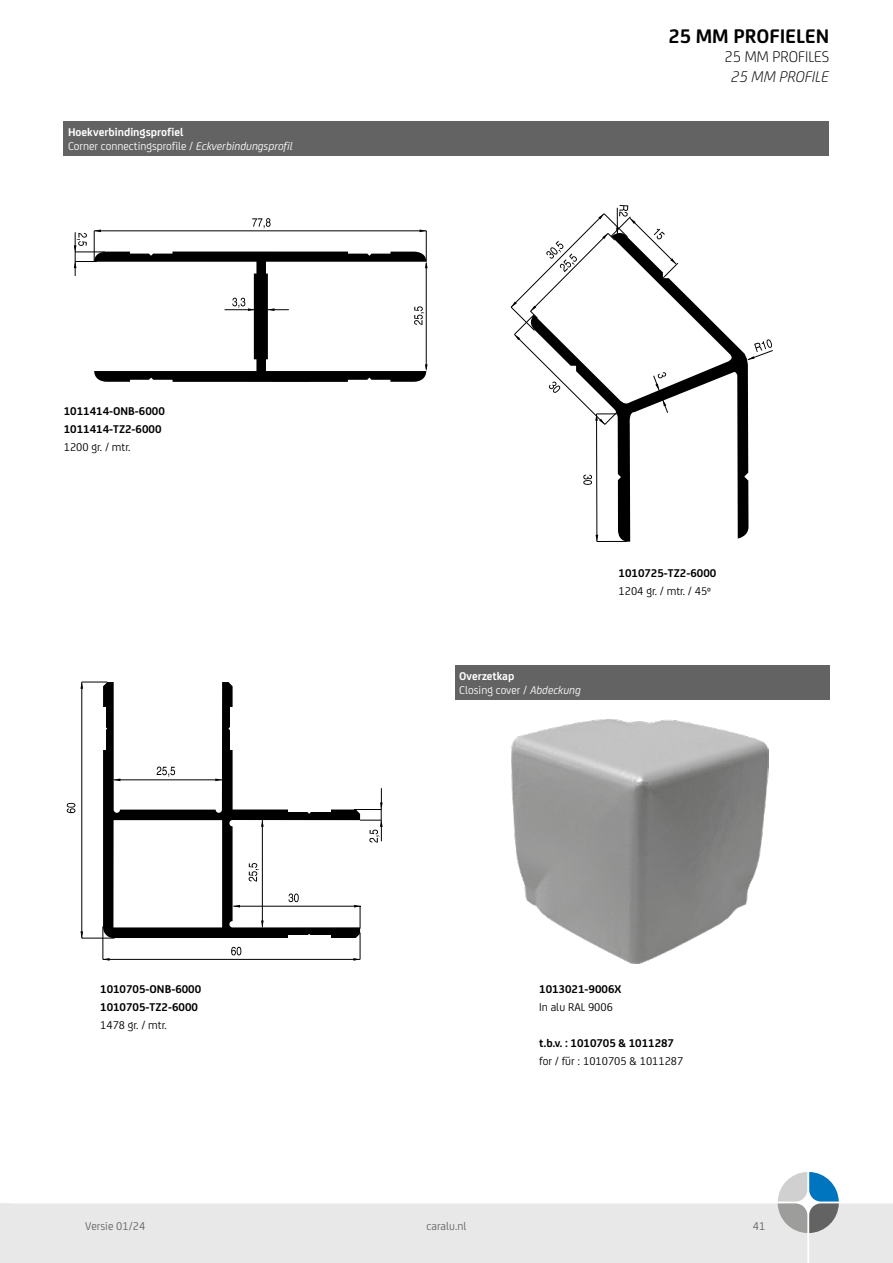
<style>
.page{position:relative;width:893px;height:1263px;background:#fff}
.page>*{position:absolute;margin:0;border:0;box-sizing:border-box;transform-origin:0 0}
.t1{font:700 21px "FS Joey";color:#000}
.t2{font:300 16.5px "FS Joey";color:#000}
.t3{font:italic 300 16.5px "FS Joey";color:#000}
.t4{font:700 12px/18px "FS Joey";color:#000}
.t5{font:12px/14.4px "FS Joey";color:#fff}
.t6{font:12px "FS Joey";color:#000}
.t7{font:12px "FS Joey";color:#646363}
.s1{font-weight:700}
.s2{font-style:italic}
</style>
<div class="page">
<svg style="left:584px;top:288px;width:165px;height:254px"></svg>
<hr style="left:596px;top:414px;width:1px;height:127px;background:#000">
<hr style="left:597px;top:541px;width:30px;height:1px;background:#000">
<svg style="left:583px;top:475px;width:9px;height:10px"></svg>
<svg style="left:613px;top:473px;width:8px;height:8px"></svg>
<svg style="left:744px;top:472px;width:5px;height:9px"></svg>
<svg style="left:747px;top:339px;width:26px;height:22px"></svg>
<svg style="left:511px;top:205px;width:168px;height:220px"></svg>
<div style="left:64px;top:121px;width:765px;height:34px;background:#646363"></div>
<svg style="left:103px;top:682px;width:252px;height:256px"></svg>
<div style="left:113px;top:820px;width:109px;height:107px;background:#fff"></div>
<hr style="left:103px;top:707px;width:2px;height:43px;background:#fff">
<svg style="left:105px;top:726px;width:2px;height:6px"></svg>
<hr style="left:230px;top:707px;width:3px;height:43px;background:#fff">
<svg style="left:228px;top:726px;width:2px;height:6px"></svg>
<hr style="left:288px;top:936px;width:42px;height:2px;background:#fff">
<svg style="left:306px;top:934px;width:6px;height:2px"></svg>
<hr style="left:288px;top:809px;width:42px;height:3px;background:#fff">
<svg style="left:306px;top:812px;width:6px;height:2px"></svg>
<svg style="left:80px;top:682px;width:27px;height:7px"></svg>
<hr style="left:82px;top:682px;width:1px;height:256px;background:#000">
<hr style="left:82px;top:938px;width:33px;height:1px;background:#000">
<hr style="left:103px;top:959px;width:257px;height:1px;background:#000">
<hr style="left:103px;top:926px;width:1px;height:33px;background:#000">
<hr style="left:233px;top:906px;width:128px;height:1px;background:#000">
<svg style="left:347px;top:905px;width:14px;height:56px"></svg>
<svg style="left:261px;top:920px;width:3px;height:7px"></svg>
<svg style="left:261px;top:820px;width:3px;height:7px"></svg>
<hr style="left:262px;top:820px;width:1px;height:107px;background:#000">
<svg style="left:249px;top:863px;width:10px;height:18px"></svg>
<svg style="left:288px;top:893px;width:11px;height:9px"></svg>
<svg style="left:114px;top:778px;width:6px;height:3px"></svg>
<svg style="left:215px;top:778px;width:7px;height:3px"></svg>
<hr style="left:114px;top:779px;width:108px;height:1px;background:#000">
<svg style="left:231px;top:947px;width:10px;height:8px"></svg>
<svg style="left:67px;top:803px;width:8px;height:10px"></svg>
<svg style="left:157px;top:766px;width:18px;height:11px"></svg>
<svg style="left:354px;top:788px;width:29px;height:55px"></svg>
<img style="left:512px;top:719px;width:256px;height:244px">
<div style="left:455px;top:665px;width:374px;height:34px;background:#646363"></div>
<svg style="left:74px;top:218px;width:354px;height:164px"></svg>
<hr style="left:272px;top:381px;width:38px;height:1px;background:#000">
<div style="left:11px;top:1203px;width:767px;height:60px;background:#e8e8e8"></div>
<svg style="left:0;top:1203px;width:11px;height:60px"></svg>
<svg style="left:778px;top:1172px;width:115px;height:91px"></svg>
<p class="t5" style="left:68px;top:124px;width:226px"><span class="s1">Hoekverbindingsprofiel<br></span>Corner connectingsprofile / <span class="s2">Eckverbindungsprofil</span></p>
<p class="t4" style="left:64px;top:401px;width:103px">1011414-ONB-6000<br>1011414-TZ2-6000</p>
<p class="t6" style="left:64px;top:438px;width:68px">1200 gr. / mtr.</p>
<p class="t4" style="left:100px;top:979px;width:103px">1010705-ONB-6000<br>1010705-TZ2-6000</p>
<p class="t6" style="left:100px;top:1016px;width:68px">1478 gr. / mtr.</p>
<h1 class="t1" style="left:668px;top:20px;width:162px">25 MM PROFIELEN</h1>
<h2 class="t2" style="left:724px;top:45px;width:106px">25 MM PROFILES</h2>
<h2 class="t3" style="left:731px;top:65px;width:100px">25 MM PROFILE</h2>
<p class="t5" style="left:459px;top:668px;width:123px;line-height:13.5px"><span class="s1">Overzetkap<br></span>Closing cover / <span class="s2">Abdeckung</span></p>
<p class="t4" style="left:619px;top:563px;width:99px">1010725-TZ2-6000</p>
<p class="t6" style="left:619px;top:583px;width:94px">1204 gr. / mtr. / 45º</p>
<p class="t4" style="left:539px;top:979px;width:84px">1013021-9006X</p>
<p class="t6" style="left:539px;top:998px;width:75px">In alu RAL 9006</p>
<p class="t4" style="left:539px;top:1033px;width:136px">t.b.v. : 1010705 &amp; 1011287</p>
<p class="t6" style="left:539px;top:1053px;width:146px">for / für : 1010705 &amp; 1011287</p>
<p class="t7" style="left:85px;top:1217px;width:62px">Versie 01/24</p>
<p class="t7" style="left:426px;top:1217px;width:42px">caralu.nl</p>
<p class="t7" style="left:753px;top:1217px;width:14px">41</p>
</div>
